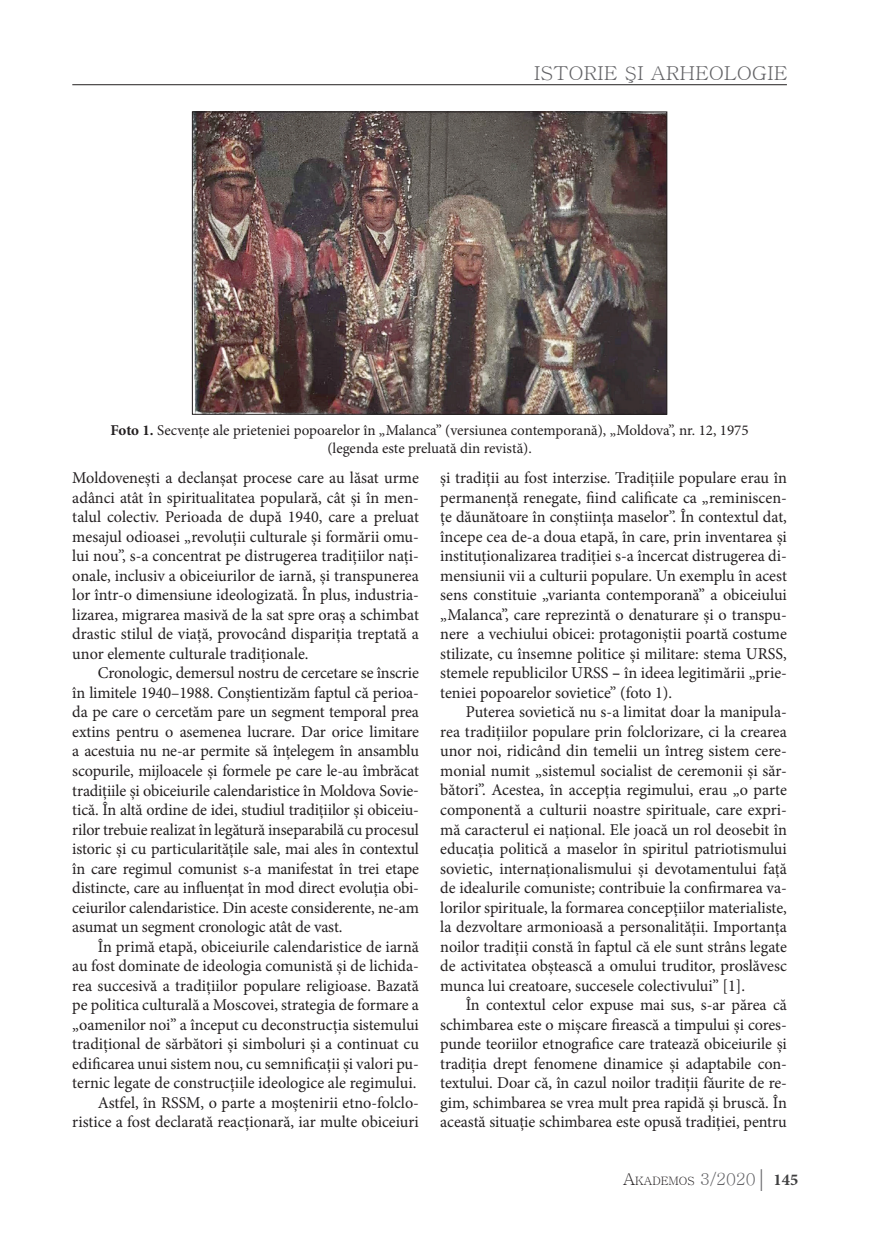
<style>
.page{position:relative;width:872px;height:1234px;background:#fff}
.page>*{position:absolute;margin:0;border:0;box-sizing:border-box;transform-origin:0 0}
.t1{font:19.2px "Batang";color:#636366;scale:1.06 1}
.t2{font:16.5px/19.5px "Minion Pro";color:#231f20;text-align:justify}
.t3{font:15px/18px "Minion Pro";color:#231f20;text-align:center}
.t4{font:11.55px "Batang";color:#231f20}
.s1{font-weight:700}
.s2{font-size:16.5px}
.s3{font-size:16.5px;color:#636366}
.s4{font-family:"Garamond";font-size:24px;color:#636366}
.s5{font-family:"Minion Pro";font-weight:700;font-size:16.5px;color:#3e3e3f}
</style>
<div class="page">
<hr style="left:72px;top:84px;width:715px;height:1px;background:#231f20">
<img style="left:194px;top:114px;width:471px;height:298px">
<div style="left:192px;top:112px;width:475px;height:302px;border:1px solid #231f20"></div>
<p class="t1" style="left:534px;top:64px;width:241px">ISTORIE ŞI ARHEOLOGIE</p>
<p class="t3" style="left:110px;top:421px;width:639px"><span class="s1">Foto 1.</span> Secvențe ale prieteniei popoarelor în „Malanca” (versiunea contemporană), „Moldova”, nr. 12, 1975 (legenda este preluată din revistă).</p>
<p class="t2" style="left:72px;top:468px;width:348px">Moldovenești a declanșat procese care au lăsat urme adânci atât în spiritualitatea populară, cât și în men&shy;talul colectiv. Perioada de după 1940, care a preluat mesajul odioasei „revoluții culturale și formării omu&shy;lui nou”, s-a concentrat pe distrugerea tradițiilor nați&shy;onale, inclusiv a obiceiurilor de iarnă, și transpunerea lor într-o dimensiune ideologizată. În plus, industria&shy;lizarea, migrarea masivă de la sat spre oraș a schimbat drastic stilul de viață, provocând dispariția treptată a unor elemente culturale tradiționale.</p>
<p class="t2" style="left:72px;top:663px;width:348px;text-indent:26px">Cronologic, demersul nostru de cercetare se înscrie în limitele 1940–1988. Conștientizăm faptul că perioa&shy;da pe care o cercetăm pare un segment temporal prea extins pentru o asemenea lucrare. Dar orice limitare a acestuia nu ne-ar permite să înțelegem în ansamblu scopurile, mijloacele și formele pe care le-au îmbrăcat tradițiile și obiceiurile calendaristice în Moldova Sovie&shy;tică. În altă ordine de idei, studiul tradițiilor și obiceiu&shy;rilor trebuie realizat în legătură inseparabilă cu procesul istoric și cu particularitățile sale, mai ales în contextul în care regimul comunist s-a manifestat în trei etape distincte, care au influențat în mod direct evoluția obi&shy;ceiurilor calendaristice. Din aceste considerente, ne-am asumat un segment cronologic atât de vast.</p>
<p class="t2" style="left:72px;top:936px;width:348px;text-align:right">În primă etapă, obiceiurile calendaristice de iarnă<br>au fost dominate de ideologia comunistă și de lichida&shy;rea succesivă a tradițiilor populare religioase. Bazată pe politica culturală a Moscovei, strategia de formare a „oamenilor noi” a început cu deconstrucția sistemului tradițional de sărbători și simboluri și a continuat cu edificarea unui sistem nou, cu semnificații și valori pu&shy;ternic legate de construcțiile ideologice ale regimului.<br>Astfel, în RSSM, o parte a moștenirii etno-folclo&shy;ristice a fost declarată reacționară, iar multe obiceiuri</p>
<p class="t2" style="left:440px;top:468px;width:348px">și tradiții au fost interzise. Tradițiile populare erau în permanență renegate, fiind calificate ca „reminiscen&shy;țe dăunătoare în conștiința maselor”. În contextul dat, începe cea de-a doua etapă, în care, prin inventarea și instituționalizarea tradiției s-a încercat distrugerea di&shy;mensiunii vii a culturii populare. Un exemplu în acest sens constituie „varianta contemporană” a obiceiului „Malanca”, care reprezintă o denaturare și o transpu&shy;nere a vechiului obicei: protagoniștii poartă costume stilizate, cu însemne politice și militare: stema URSS, stemele republicilor URSS <span class="s1">–</span> în ideea legitimării „prie&shy;teniei popoarelor sovietice” (foto 1).</p>
<p class="t2" style="left:440px;top:702px;width:348px;text-indent:26px">Puterea sovietică nu s-a limitat doar la manipula&shy;rea tradițiilor populare prin folclorizare, ci la crearea unor noi, ridicând din temelii un întreg sistem cere&shy;monial numit „sistemul socialist de ceremonii şi săr&shy;bători”. Acestea, în accepția regimului, erau „o parte componentă a culturii noastre spirituale, care expri&shy;mă caracterul ei național. Ele joacă un rol deosebit în educația politică a maselor în spiritul patriotismului sovietic, internaționalismului și devotamentului față de idealurile comuniste; contribuie la confirmarea va&shy;lorilor spirituale, la formarea concepțiilor materialiste, la dezvoltare armonioasă a personalității. Importanța noilor tradiții constă în faptul că ele sunt strâns legate de activitatea obștească a omului truditor, proslăvesc munca lui creatoare, succesele colectivului” [1].</p>
<p class="t2" style="left:440px;top:994px;width:348px;text-indent:26px">În contextul celor expuse mai sus, s-ar părea că schimbarea este o mișcare firească a timpului și cores&shy;punde teoriilor etnografice care tratează obiceiurile și tradiția drept fenomene dinamice și adaptabile con&shy;textului. Doar că, în cazul noilor tradiții făurite de re&shy;gim, schimbarea se vrea mult prea rapidă și bruscă. În această situație schimbarea este opusă tradiției, pentru</p>
<p class="t4" style="left:623px;top:1175px;width:177px"><span class="s2">A</span>KADEMOS <span class="s3">3/2020</span><span class="s4">|</span> <span class="s5">145</span></p>
</div>
